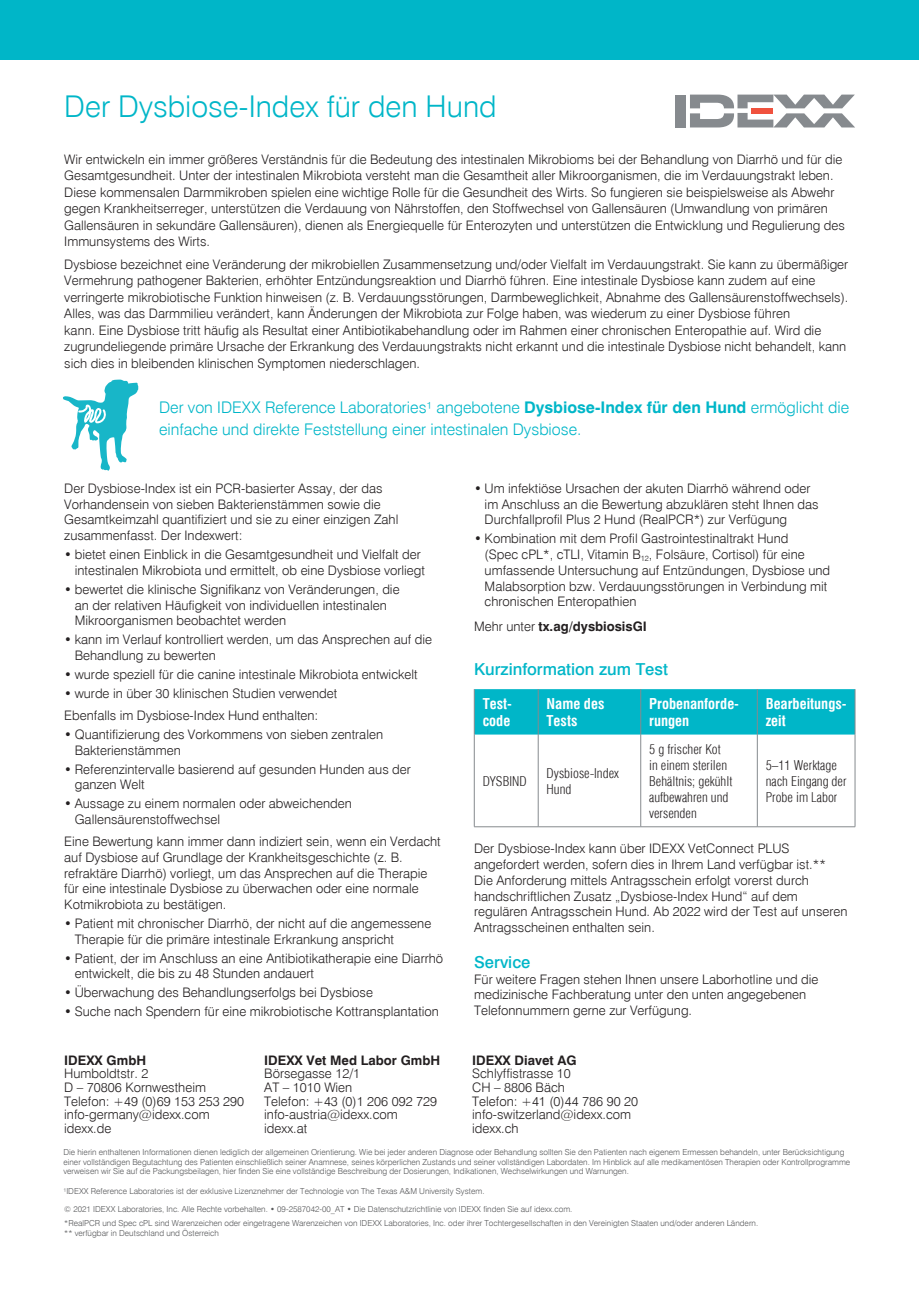
<style>
.page{position:relative;width:919px;height:1289px;background:#fff}
.page>*{position:absolute;margin:0;border:0;box-sizing:border-box;transform-origin:0 0}
.t1{font:300 30px "Swiss 721 BT";color:#00b6c8}
.Paragraph_headings{font:500 16.5px "Swiss 721 BT";color:#00b6c8}
.Paragraph_headings-2{font:300 16.05px/22.5px "Swiss 721 BT";color:#00b6c8}
.t2{font:700 condensed 14.55px/17.5px "Swiss 721 BT";color:#fff}
.Body{font:300 13.2px/15.8px "Swiss 721 BT";color:#231f20}
.Paragraph_headings-3{font:300 13.2px/15.8px "Swiss 721 BT";color:#231f20}
.t3{font:300 condensed 13.2px/16px "Swiss 721 BT";color:#231f20}
.Body-2{font:700 13.2px "Swiss 721 BT";color:#231f20}
.t4{font:300 8.25px/9.8px "Swiss 721 BT";color:#57585a}
.s1{font-weight:700}
.s2{font-weight:300}
</style>
<div class="page">
<div style="left:675px;top:95px;width:10px;height:32px;background:#868a8e"></div>
<svg style="left:690px;top:95px;width:165px;height:32px"></svg>
<svg style="left:63px;top:379px;width:75px;height:91px"></svg>
<div style="left:475px;top:689px;width:379px;height:45px;background:#00b6c8"></div>
<hr style="left:757px;top:689px;width:1px;height:45px;background:#868a8e">
<hr style="left:757px;top:734px;width:1px;height:92px;background:#868a8e">
<hr style="left:538px;top:689px;width:1px;height:45px;background:#868a8e">
<hr style="left:640px;top:689px;width:1px;height:45px;background:#868a8e">
<hr style="left:538px;top:734px;width:1px;height:92px;background:#868a8e">
<hr style="left:640px;top:734px;width:1px;height:92px;background:#868a8e">
<hr style="left:474px;top:826px;width:64px;height:1px;background:#868a8e">
<hr style="left:538px;top:826px;width:102px;height:1px;background:#868a8e">
<hr style="left:640px;top:826px;width:117px;height:1px;background:#868a8e">
<hr style="left:757px;top:826px;width:98px;height:1px;background:#868a8e">
<hr style="left:474px;top:689px;width:1px;height:45px;background:#868a8e">
<hr style="left:854px;top:689px;width:1px;height:45px;background:#868a8e">
<hr style="left:474px;top:734px;width:1px;height:92px;background:#868a8e">
<hr style="left:854px;top:734px;width:1px;height:92px;background:#868a8e">
<div style="left:0;top:0;width:918px;height:59px;background:#00b6c8"></div>
<p class="t1" style="left:64px;top:88px;width:434px">Der Dysbiose-Index für den Hund</p>
<p class="Body" style="left:64px;top:150px;width:782px;line-height:16.5px">Wir entwickeln ein immer größeres Verständnis für die Bedeutung des intestinalen Mikrobioms bei der Behandlung von Diarrhö und für die Gesamtgesundheit. Unter der intestinalen Mikrobiota versteht man die Gesamtheit aller Mikroorganismen, die im Verdauungstrakt leben.<br>Diese kommensalen Darmmikroben spielen eine wichtige Rolle für die Gesundheit des Wirts. So fungieren sie beispielsweise als Abwehr gegen Krankheitserreger, unterstützen die Verdauung von Nährstoffen, den Stoffwechsel von Gallensäuren (Umwandlung von primären Gallensäuren in sekundäre Gallensäuren), dienen als Energiequelle für Enterozyten und unterstützen die Entwicklung und Regulierung des Immunsystems des Wirts.</p>
<p class="Body" style="left:64px;top:256px;width:785px;line-height:16.5px">Dysbiose bezeichnet eine Veränderung der mikrobiellen Zusammensetzung und/oder Vielfalt im Verdauungstrakt. Sie kann zu übermäßiger Vermehrung pathogener Bakterien, erhöhter Entzündungsreaktion und Diarrhö führen. Eine intestinale Dysbiose kann zudem auf eine verringerte mikrobiotische Funktion hinweisen (z. B. Verdauungsstörungen, Darmbeweglichkeit, Abnahme des Gallensäurenstoffwechsels).<br>Alles, was das Darmmilieu verändert, kann Änderungen der Mikrobiota zur Folge haben, was wiederum zu einer Dysbiose führen<br>kann. Eine Dysbiose tritt häufig als Resultat einer Antibiotikabehandlung oder im Rahmen einer chronischen Enteropathie auf. Wird die zugrundeliegende primäre Ursache der Erkrankung des Verdauungstrakts nicht erkannt und die intestinale Dysbiose nicht behandelt, kann sich dies in bleibenden klinischen Symptomen niederschlagen.</p>
<p class="Paragraph_headings-2" style="left:159px;top:395px;width:691px">Der von IDEXX Reference Laboratories¹ angebotene <span class="s1">Dysbiose-Index für den Hund</span> ermöglicht die einfache und direkte Feststellung einer intestinalen Dysbiose.</p>
<p class="Paragraph_headings-3" style="left:64px;top:480px;width:335px">Der Dysbiose-Index ist ein PCR-basierter Assay, der das Vorhandensein von sieben Bakterienstämmen sowie die Gesamtkeimzahl quantifiziert und sie zu einer einzigen Zahl zusammenfasst. Der Indexwert:</p>
<p class="Body" style="left:75px;top:546px;width:352px;text-indent:-11px">• bietet einen Einblick in die Gesamtgesundheit und Vielfalt der intestinalen Mikrobiota und ermittelt, ob eine Dysbiose vorliegt</p>
<p class="Body" style="left:75px;top:581px;width:326px;text-indent:-11px">• bewertet die klinische Signifikanz von Veränderungen, die an der relativen Häufigkeit von individuellen intestinalen<br>Mikroorganismen beobachtet werden</p>
<p class="Body" style="left:75px;top:631px;width:359px;text-indent:-11px">• kann im Verlauf kontrolliert werden, um das Ansprechen auf die<br>Behandlung zu bewerten</p>
<p class="Body" style="left:64px;top:666px;width:355px">• wurde speziell für die canine intestinale Mikrobiota entwickelt</p>
<p class="Body" style="left:64px;top:685px;width:274px">• wurde in über 30 klinischen Studien verwendet</p>
<p class="Body" style="left:64px;top:707px;width:256px">Ebenfalls im Dysbiose-Index Hund enthalten:</p>
<p class="Body" style="left:75px;top:726px;width:310px;text-indent:-11px">• Quantifizierung des Vorkommens von sieben zentralen<br>Bakterienstämmen</p>
<p class="Body" style="left:75px;top:760px;width:337px;text-indent:-11px">• Referenzintervalle basierend auf gesunden Hunden aus der ganzen Welt</p>
<p class="Body" style="left:75px;top:795px;width:278px;text-indent:-11px">• Aussage zu einem normalen oder abweichenden<br>Gallensäurenstoffwechsel</p>
<p class="Body" style="left:64px;top:833px;width:378px">Eine Bewertung kann immer dann indiziert sein, wenn ein Verdacht auf Dysbiose auf Grundlage der Krankheitsgeschichte (z. B. refraktäre Diarrhö) vorliegt, um das Ansprechen auf die Therapie für eine intestinale Dysbiose zu überwachen oder eine normale Kotmikrobiota zu bestätigen.</p>
<p class="Body" style="left:75px;top:915px;width:358px;text-indent:-11px">• Patient mit chronischer Diarrhö, der nicht auf die angemessene<br>Therapie für die primäre intestinale Erkrankung anspricht</p>
<p class="Body" style="left:75px;top:950px;width:370px;text-indent:-11px">• Patient, der im Anschluss an eine Antibiotikatherapie eine Diarrhö entwickelt, die bis zu 48 Stunden andauert</p>
<p class="Body" style="left:64px;top:984px;width:310px">• Überwachung des Behandlungserfolgs bei Dysbiose</p>
<p class="Body" style="left:64px;top:1003px;width:376px">• Suche nach Spendern für eine mikrobiotische Kottransplantation</p>
<p class="Body-2" style="left:64px;top:1051px;width:83px">IDEXX GmbH</p>
<p class="Body" style="left:64px;top:1065px;width:86px">Humboldtstr. 2</p>
<p class="Body" style="left:64px;top:1079px;width:143px">D – 70806 Kornwestheim</p>
<p class="Body" style="left:64px;top:1092px;width:181px">Telefon: +49 (0)69 153 253 290</p>
<p class="Body" style="left:64px;top:1106px;width:147px">info-germany@idexx.com</p>
<p class="Body" style="left:64px;top:1120px;width:49px">idexx.de</p>
<p class="Body-2" style="left:264px;top:1051px;width:177px">IDEXX Vet Med Labor GmbH</p>
<p class="Body" style="left:264px;top:1065px;width:97px">Börsegasse 12/1</p>
<p class="Body" style="left:264px;top:1079px;width:90px">AT – 1010 Wien</p>
<p class="Body" style="left:264px;top:1092px;width:174px">Telefon: +43 (0)1 206 092 729</p>
<p class="Body" style="left:264px;top:1106px;width:135px">info-austria@idexx.com</p>
<p class="Body" style="left:264px;top:1120px;width:45px">idexx.at</p>
<p class="Body" style="left:484px;top:480px;width:335px;text-indent:-11px">• Um infektiöse Ursachen der akuten Diarrhö während oder im Anschluss an die Bewertung abzuklären steht Ihnen das<br>Durchfallprofil Plus 2 Hund (RealPCR*) zur Verfügung</p>
<p class="Body" style="left:484px;top:530px;width:347px;text-indent:-11px">• Kombination mit dem Profil Gastrointestinaltrakt Hund<br>(Spec cPL*, cTLI, Vitamin B<sub>12</sub>, Folsäure, Cortisol) für eine umfassende Untersuchung auf Entzündungen, Dysbiose und Malabsorption bzw. Verdauungsstörungen in Verbindung mit chronischen Enteropathien</p>
<p class="Body-2" style="left:474px;top:618px;width:174px"><span class="s2">Mehr unter</span> tx.ag/dysbiosisGI</p>
<p class="Paragraph_headings" style="left:474px;top:659px;width:195px">Kurzinformation zum Test</p>
<p class="t2" style="left:482px;top:694px;width:31px">Test&shy;code</p>
<p class="t2" style="left:546px;top:694px;width:59px">Name des<br>Tests</p>
<p class="t2" style="left:649px;top:694px;width:91px">Probenanforde&shy;rungen</p>
<p class="t2" style="left:765px;top:694px;width:82px">Bearbeitungs&shy;zeit</p>
<p class="t3" style="left:482px;top:772px;width:45px">DYSBIND</p>
<p class="t3" style="left:546px;top:764px;width:74px">Dysbiose-Index<br>Hund</p>
<p class="t3" style="left:649px;top:740px;width:85px">5 g frischer Kot in einem sterilen<br>Behältnis; gekühlt aufbewahren und versenden</p>
<p class="t3" style="left:765px;top:756px;width:82px">5–11 Werktage nach Eingang der<br>Probe im Labor</p>
<p class="Body" style="left:474px;top:840px;width:375px">Der Dysbiose-Index kann über IDEXX VetConnect PLUS angefordert werden, sofern dies in Ihrem Land verfügbar ist.** Die Anforderung mittels Antragsschein erfolgt vorerst durch handschriftlichen Zusatz „Dysbiose-Index Hund“ auf dem regulären Antragsschein Hund. Ab 2022 wird der Test auf unseren Antragsscheinen enthalten sein.</p>
<p class="Paragraph_headings" style="left:474px;top:952px;width:58px">Service</p>
<p class="Body" style="left:474px;top:971px;width:346px">Für weitere Fragen stehen Ihnen unsere Laborhotline und die medizinische Fachberatung unter den unten angegebenen<br>Telefonnummern gerne zur Verfügung.</p>
<p class="Body-2" style="left:472px;top:1051px;width:106px">IDEXX Diavet AG</p>
<p class="Body" style="left:472px;top:1065px;width:100px">Schlyffistrasse 10</p>
<p class="Body" style="left:472px;top:1079px;width:94px">CH – 8806 Bäch</p>
<p class="Body" style="left:472px;top:1092px;width:167px">Telefon: +41 (0)44 786 90 20</p>
<p class="Body" style="left:472px;top:1106px;width:160px">info-switzerland@idexx.com</p>
<p class="Body" style="left:472px;top:1120px;width:48px">idexx.ch</p>
<p class="t4" style="left:63px;top:1146px;width:788px">Die hierin enthaltenen Informationen dienen lediglich der allgemeinen Orientierung. Wie bei jeder anderen Diagnose oder Behandlung sollten Sie den Patienten nach eigenem Ermessen behandeln, unter Berücksichtigung einer vollständigen Begutachtung des Patienten einschließlich seiner Anamnese, seines körperlichen Zustands und seiner vollständigen Labordaten. Im Hinblick auf alle medikamentösen Therapien oder Kontrollprogramme verweisen wir Sie auf die Packungsbeilagen, hier finden Sie eine vollständige Beschreibung der Dosierungen, Indikationen, Wechselwirkungen und Warnungen.</p>
<p class="t4" style="left:63px;top:1185px;width:422px">¹IDEXX Reference Laboratories ist der exklusive Lizenznehmer der Technologie von The Texas A&amp;M University System.</p>
<p class="t4" style="left:64px;top:1204px;width:509px">© 2021 IDEXX Laboratories, Inc. Alle Rechte vorbehalten. • 09-2587042-00_AT • Die Datenschutzrichtlinie von IDEXX finden Sie auf idexx.com.</p>
<p class="t4" style="left:64px;top:1218px;width:695px">*RealPCR und Spec cPL sind Warenzeichen oder eingetragene Warenzeichen von IDEXX Laboratories, Inc. oder ihrer Tochtergesellschaften in den Vereinigten Staaten und/oder anderen Ländern. ** verfügbar in Deutschland und Österreich</p>
</div>
